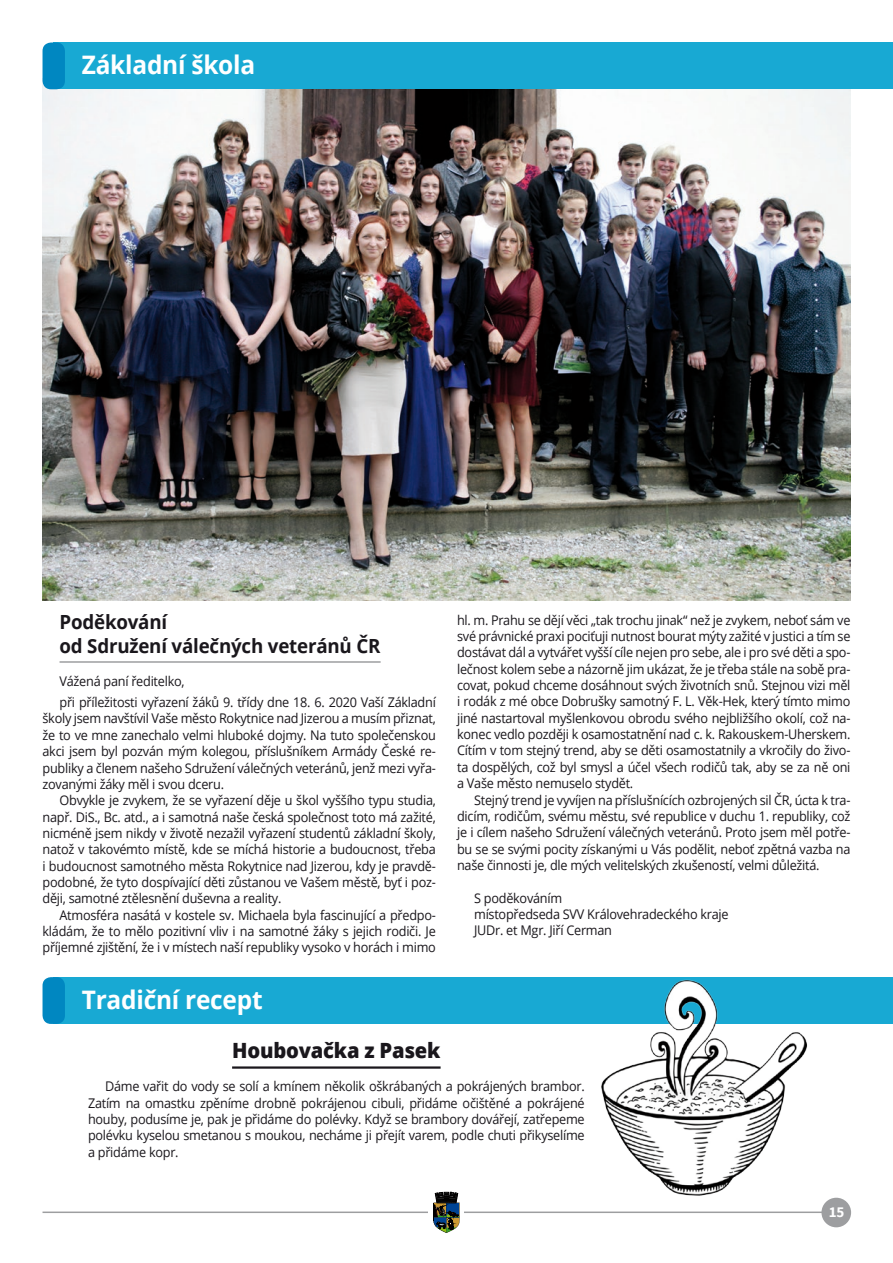
<style>
.page{position:relative;width:893px;height:1263px;background:#fff}
.page>*{position:absolute;margin:0;border:0;box-sizing:border-box;transform-origin:0 0}
.Nadpis_H1{font:700 25.5px "Open Sans";letter-spacing:-.01em;color:#fff;scale:.96 1}
.Nadpis_H2a{font:800 21px "Open Sans";letter-spacing:-.01em;color:#1a171c;scale:.96 1}
.Nadpis_H2{font:700 19.5px/23.4px "Open Sans";letter-spacing:-.01em;color:#1a171c;scale:.96 1}
.t1{font:700 15px "Source Sans Pro";color:#fff}
.AAA_Body_Text{font:13.35px/16.4px "Open Sans";letter-spacing:-.02em;color:#1a171c;text-align:justify;scale:.95 1}
</style>
<div class="page">
<hr style="left:43px;top:1211px;width:807px;height:2px;background:#9d9ea0">
<div style="left:429px;top:1192px;width:35px;height:42px;background:#fff"></div>
<svg style="left:433px;top:1192px;width:27px;height:41px"></svg>
<div style="left:821px;top:1198px;width:30px;height:29px;background:#9d9ea0;border-radius:50%"></div>
<img style="left:43px;top:83px;width:807px;height:517px">
<div style="left:54px;top:43px;width:839px;height:46px;background:#18a9d3"></div>
<div style="left:43px;top:43px;width:22px;height:46px;background:#0087c1;border-radius:9px"></div>
<hr style="left:60px;top:661px;width:321px;height:2px;background:#9d9ea0">
<div style="left:54px;top:977px;width:839px;height:47px;background:#18a9d3"></div>
<div style="left:43px;top:977px;width:22px;height:47px;background:#0087c1;border-radius:9px"></div>
<hr style="left:232px;top:1066px;width:209px;height:3px;background:#1a171c">
<img style="left:601px;top:979px;width:206px;height:217px">
<p class="Nadpis_H1" style="left:82px;top:47px;width:182px">Základní škola</p>
<p class="Nadpis_H2" style="left:60px;top:610px;width:336px">Poděkování<br>od Sdružení válečných veteránů ČR</p>
<p class="AAA_Body_Text" style="left:60px;top:673px;width:133px">Vážená paní ředitelko,</p>
<p class="AAA_Body_Text" style="left:43px;top:694px;width:416px;text-indent:17px">při příležitosti vyřazení žáků 9. třídy dne 18. 6. 2020 Vaší Základní školy jsem navštívil Vaše město Rokytnice nad Jizerou a musím přiznat, že to ve mne zanechalo velmi hluboké dojmy. Na tuto společenskou akci jsem byl pozván mým kolegou, příslušníkem Armády České re&shy;publiky a členem našeho Sdružení válečných veteránů, jenž mezi vyřa&shy;zovanými žáky měl i svou dceru.</p>
<p class="AAA_Body_Text" style="left:43px;top:792px;width:416px;text-indent:17px">Obvykle je zvykem, že se vyřazení děje u škol vyššího typu studia, např. DiS., Bc. atd., a i samotná naše česká společnost toto má zažité, nicméně jsem nikdy v životě nezažil vyřazení studentů základní školy, natož v takovémto místě, kde se míchá historie a budoucnost, třeba i budoucnost samotného města Rokytnice nad Jizerou, kdy je pravdě&shy;podobné, že tyto dospívající děti zůstanou ve Vašem městě, byť i poz&shy;ději, samotné ztělesnění duševna a reality.</p>
<p class="AAA_Body_Text" style="left:43px;top:906px;width:416px;text-indent:17px">Atmosféra nasátá v kostele sv. Michaela byla fascinující a předpo&shy;kládám, že to mělo pozitivní vliv i na samotné žáky s jejich rodiči. Je příjemné zjištění, že i v místech naší republiky vysoko v horách i mimo</p>
<p class="AAA_Body_Text" style="left:457px;top:611px;width:416px">hl. m. Prahu se dějí věci „tak trochu jinak“ než je zvykem, neboť sám ve své právnické praxi pociťuji nutnost bourat mýty zažité v justici a tím se dostávat dál a vytvářet vyšší cíle nejen pro sebe, ale i pro své děti a spo&shy;lečnost kolem sebe a názorně jim ukázat, že je třeba stále na sobě pra&shy;covat, pokud chceme dosáhnout svých životních snů. Stejnou vizi měl i rodák z mé obce Dobrušky samotný F. L. Věk-Hek, který tímto mimo jiné nastartoval myšlenkovou obrodu svého nejbližšího okolí, což na&shy;konec vedlo později k osamostatnění nad c. k. Rakouskem-Uherskem.<br>Cítím v tom stejný trend, aby se děti osamostatnily a vkročily do živo&shy;ta dospělých, což byl smysl a účel všech rodičů tak, aby se za ně oni a Vaše město nemuselo stydět.</p>
<p class="AAA_Body_Text" style="left:457px;top:791px;width:416px;text-indent:17px">Stejný trend je vyvíjen na příslušnících ozbrojených sil ČR, úcta k tra&shy;dicím, rodičům, svému městu, své republice v duchu 1. republiky, což je i cílem našeho Sdružení válečných veteránů. Proto jsem měl potře&shy;bu se se svými pocity získanými u Vás podělit, neboť zpětná vazba na naše činnosti je, dle mých velitelských zkušeností, velmi důležitá.</p>
<p class="AAA_Body_Text" style="left:474px;top:889px;width:94px">S poděkováním</p>
<p class="AAA_Body_Text" style="left:474px;top:905px;width:269px">místopředseda SVV Královehradeckého kraje</p>
<p class="AAA_Body_Text" style="left:474px;top:922px;width:147px">JUDr. et Mgr. Jiří Cerman</p>
<p class="Nadpis_H1" style="left:82px;top:981px;width:190px">Tradiční recept</p>
<p class="Nadpis_H2a" style="left:232px;top:1034px;width:218px">Houbovačka z Pasek</p>
<p class="AAA_Body_Text" style="left:88px;top:1078px;width:524px;text-indent:17px">Dáme vařit do vody se solí a kmínem několik oškrábaných a pokrájených brambor.<br>Zatím na omastku zpěníme drobně pokrájenou cibuli, přidáme očištěné a pokrájené houby, podusíme je, pak je přidáme do polévky. Když se brambory dovářejí, zatřepeme polévku kyselou smetanou s moukou, necháme ji přejít varem, podle chuti přikyselíme a přidáme kopr.</p>
<p class="t1" style="left:829px;top:1201px;width:17px">15</p>
</div>
